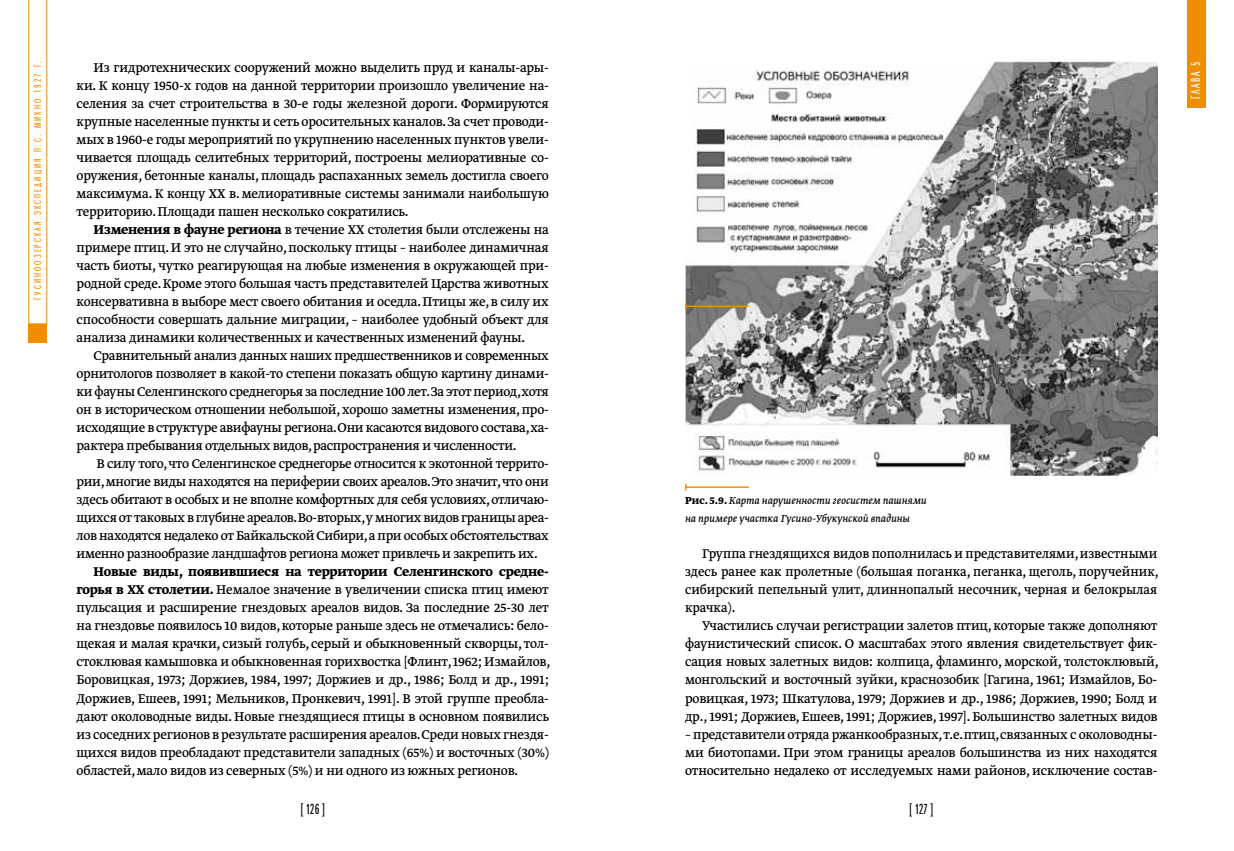
<style>
.page{position:relative;width:1234px;height:851px;background:#fff}
.page>*{position:absolute;margin:0;border:0;box-sizing:border-box;transform-origin:0 0}
.t1{font:15px/18px "Greta Text Pro";letter-spacing:-.01em;color:#000;text-align:justify;scale:.95 1}
.t2{font:15px/18px "Greta Text Pro";letter-spacing:-.01em;color:#000;text-align:justify;scale:.93 1}
.t3{font:15px "Maxima Cyr TCY Ligh Comp";letter-spacing:-.04em;color:#000;scale:.95 1}
.t4{font:13.5px "Maxima Cyr TCY Ligh Comp";letter-spacing:.13em;color:#fff;scale:.95 1}
.t5{font:italic 12px/18px "Greta Text Pro";color:#000;scale:.95 1}
.t6{font:10.5px "Maxima Cyr TCY Ligh Comp";letter-spacing:.22em;color:#f18e00;scale:.95 1}
.s1{font-weight:700}
.s2{font-weight:700;font-style:normal}
</style>
<div class="page">
<div style="left:1186px;top:0;width:18px;height:108px;background:#f18e00"></div>
<svg style="left:28px;top:0;width:19px;height:324px"></svg>
<div style="left:29px;top:324px;width:18px;height:18px;background:#f18e00"></div>
<img style="left:685px;top:61px;width:472px;height:415px">
<hr style="left:685px;top:305px;width:63px;height:2px;background:#f18e00">
<hr style="left:685px;top:486px;width:63px;height:2px;background:#f18e00">
<p class="t6" style="left:32px;top:300px;width:252px;rotate:-90deg">Гусиноозерская экспедиция П.С. Михно 1927 г.</p>
<p class="t1" style="left:77px;top:59px;width:498px;text-indent:17px">Из гидротехнических сооружений можно выделить пруд и каналы-ары&shy;ки. К концу 1950-х годов на данной территории произошло увеличение на&shy;селения за счет строительства в 30-е годы железной дороги. Формируются крупные населенные пункты и сеть оросительных каналов. За счет проводи&shy;мых в 1960-е годы мероприятий по укрупнению населенных пунктов увели&shy;чивается площадь селитебных территорий, построены мелиоративные со&shy;оружения, бетонные каналы, площадь распаханных земель достигла своего максимума. К концу XX в. мелиоративные системы занимали наибольшую территорию. Площади пашен несколько сократились.</p>
<p class="t1" style="left:77px;top:221px;width:498px;text-indent:17px"><span class="s1">Изменения в фауне региона</span> в течение ХХ столетия были отслежены на примере птиц. И это не случайно, поскольку птицы – наиболее динамичная часть биоты, чутко реагирующая на любые изменения в окружающей при&shy;родной среде. Кроме этого большая часть представителей Царства животных консервативна в выборе мест своего обитания и оседла. Птицы же, в силу их способности совершать дальние миграции, – наиболее удобный объект для анализа динамики количественных и качественных изменений фауны.</p>
<p class="t1" style="left:77px;top:347px;width:498px;text-indent:17px">Сравнительный анализ данных наших предшественников и современных орнитологов позволяет в какой-то степени показать общую картину динами&shy;ки фауны Селенгинского среднегорья за последние 100 лет.За этот период,хотя он в историческом отношении небольшой, хорошо заметны изменения, про&shy;исходящие в структуре авифауны региона.Они касаются видового состава,ха&shy;рактера пребывания отдельных видов, распространения и численности.</p>
<p class="t1" style="left:77px;top:455px;width:498px;text-indent:20px">В силу того, что Селенгинское среднегорье относится к экотонной террито&shy;рии, многие виды находятся на периферии своих ареалов. Это значит, что они здесь обитают в особых и не вполне комфортных для себя условиях, отличаю&shy;щихся от таковых в глубине ареалов.Во-вторых,у многих видов границы ареа&shy;лов находятся недалеко от Байкальской Сибири,а при особых обстоятельствах именно разнообразие ландшафтов региона может привлечь и закрепить их.</p>
<p class="t1" style="left:77px;top:563px;width:500px;text-indent:17px"><span class="s1">Новые виды, появившиеся на территории Селенгинского средне&shy;горья в XX столетии.</span> Немалое значение в увеличении списка птиц имеют пульсация и расширение гнездовых ареалов видов. За последние 25-30 лет на гнездовье появилось 10 видов, которые раньше здесь не отмечались: бело&shy;щекая и малая крачки, сизый голубь, серый и обыкновенный скворцы, тол&shy;стоклювая камышовка и обыкновенная горихвостка [Флинт, 1962; Измайлов, Боровицкая, 1973; Доржиев, 1984, 1997; Доржиев и др., 1986; Болд и др., 1991; Доржиев, Ешеев, 1991; Мельников, Пронкевич, 1991]. В этой группе преобла&shy;дают околоводные виды. Новые гнездящиеся птицы в основном появились из соседних регионов в результате расширения ареалов.Среди новых гнездя&shy;щихся видов преобладают представители западных (65%) и восточных (30%) областей, мало видов из северных (5%) и ни одного из южных регионов.</p>
<p class="t3" style="left:300px;top:801px;width:27px">[ 126 ]</p>
<p class="t4" style="left:1188px;top:98px;width:41px;rotate:-90deg">Глава 5</p>
<p class="t5" style="left:685px;top:492px;width:256px"><span class="s2">Рис. 5.9.</span> Карта нарушенности геосистем пашнями на примере участка Гусино-Убукунской впадины</p>
<p class="t2" style="left:685px;top:545px;width:510px;text-indent:17px">Группа гнездящихся видов пополнилась и представителями, известными здесь ранее как пролетные (большая поганка, пеганка, щеголь, поручейник, сибирский пепельный улит, длиннопалый несочник, черная и белокрылая крачка).</p>
<p class="t1" style="left:685px;top:617px;width:500px;text-indent:17px">Участились случаи регистрации залетов птиц, которые также дополняют фаунистический список. О масштабах этого явления свидетельствует фик&shy;сация новых залетных видов: колпица, фламинго, морской, толстоклювый, монгольский и восточный зуйки, краснозобик [Гагина, 1961; Измайлов, Бо&shy;ровицкая, 1973; Шкатулова, 1979; Доржиев и др., 1986; Доржиев, 1990; Болд и др., 1991; Доржиев, Ешеев, 1991; Доржиев, 1997]. Большинство залетных видов</p>
<p class="t1" style="left:685px;top:725px;width:498px">– представители отряда ржанкообразных,т.е.птиц,связанных с околоводны&shy;ми биотопами. При этом границы ареалов большинства из них находятся относительно недалеко от исследуемых нами районов, исключение состав-</p>
<p class="t3" style="left:909px;top:801px;width:26px">[ 127 ]</p>
</div>
